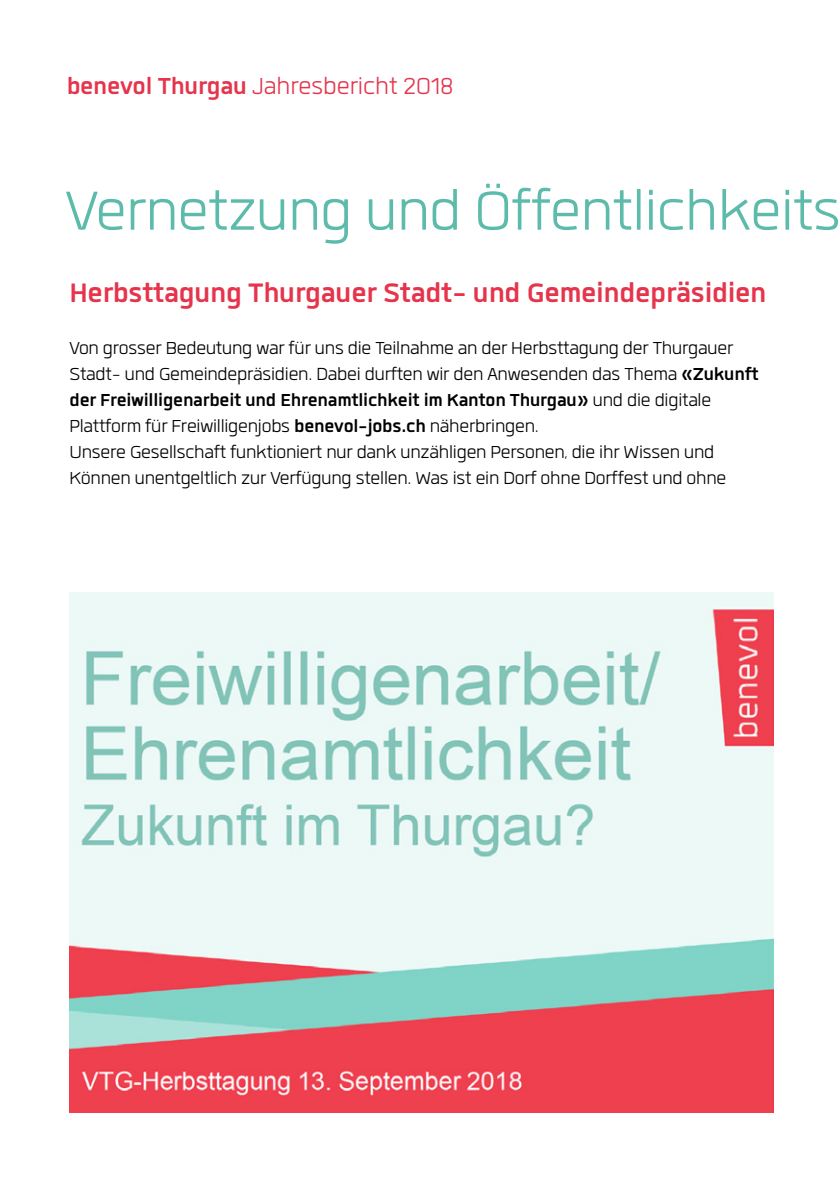
<style>
.page{position:relative;width:840px;height:1191px;background:#fff}
.page>*{position:absolute;margin:0;border:0;box-sizing:border-box;transform-origin:0 0}
.t1{font:300 76px "Quan";letter-spacing:-.01em;color:#5cbbab}
.t2{font:700 37px "Quan";letter-spacing:-.01em;color:#e5344b}
.t3{font:300 32px "Quan";letter-spacing:-.005em;color:#e5344b}
.t4{font:300 24px/26px "Quan";letter-spacing:-.01em;color:#000}
.s1{font-weight:700}
</style>
<div class="page">
<img style="left:69px;top:592px;width:703px;height:520px">
<h3 class="t3" style="left:67px;top:71px;width:388px"><span class="s1">benevol Thurgau</span> Jahresbericht 2018</h3>
<h1 class="t1" style="left:65px;top:176px;width:776px">Vernetzung und Öffentlichkeits</h1>
<h2 class="t2" style="left:69px;top:275px;width:698px">Herbsttagung Thurgauer Stadt- und Gemeindepräsidien</h2>
<p class="t4" style="left:69px;top:335px;width:690px">Von grosser Bedeutung war für uns die Teilnahme an der Herbsttagung der Thurgauer Stadt- und Gemeindepräsidien. Dabei durften wir den Anwesenden das Thema <span class="s1">«Zukunft der Freiwilligenarbeit und Ehrenamtlichkeit im Kanton Thurgau»</span> und die digitale Plattform für Freiwilligenjobs <span class="s1">benevol-jobs.ch</span> näherbringen.<br>Unsere Gesellschaft funktioniert nur dank unzähligen Personen, die ihr Wissen und Können unentgeltlich zur Verfügung stellen. Was ist ein Dorf ohne Dorffest und ohne</p>
</div>
